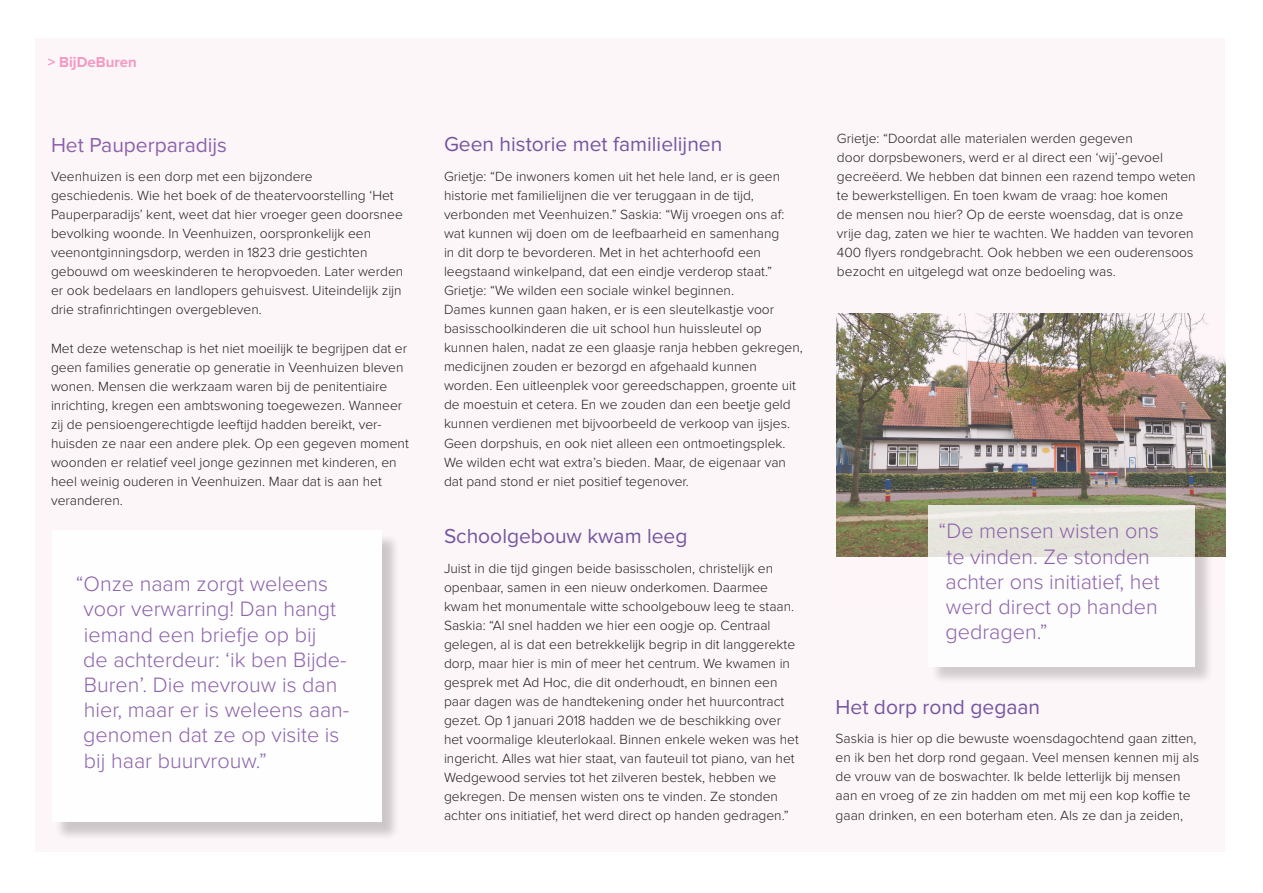
<style>
.page{position:relative;width:1263px;height:893px;background:#fff}
.page>*{position:absolute;margin:0;border:0;box-sizing:border-box;transform-origin:0 0}
.t1{font:300 21.6px/25.2px "Proxima Nova";color:#8c62aa}
.t2{font:21px "Proxima Nova";color:#75559e}
.t3{font:21px "Proxima Nova";color:#8c62aa}
.t4{font:700 15px "Proxima Nova";color:#f499c2}
.t5{font:300 13.8px/19px "Proxima Nova";color:#231f20}
</style>
<div class="page">
<div style="left:35px;top:38px;width:1190px;height:814px;background:#fdf4f8"></div>
<img style="left:837px;top:313px;width:388px;height:243px">
<div style="left:54px;top:533px;width:346px;height:308px;background:#231f20;opacity:.25"></div>
<div style="left:52px;top:530px;width:330px;height:292px;background:#fff"></div>
<div style="left:931px;top:507px;width:283px;height:178px;background:#231f20;opacity:.25"></div>
<svg style="left:928px;top:505px;width:267px;height:161px;fill:#fefdfd"></svg>
<p class="t4" style="left:48px;top:53px;width:91px">&gt; BijDeBuren</p>
<p class="t3" style="left:51px;top:132px;width:178px">Het Pauperparadijs</p>
<p class="t5" style="left:51px;top:167px;width:354px">Veenhuizen is een dorp met een bijzondere<br>geschiedenis. Wie het boek of de theatervoorstelling ‘Het Pauperparadijs’ kent, weet dat hier vroeger geen doorsnee bevolking woonde. In Veenhuizen, oorspronkelijk een veenontginningsdorp, werden in 1823 drie gestichten gebouwd om weeskinderen te heropvoeden. Later werden er ook bedelaars en landlopers gehuisvest. Uiteindelijk zijn drie strafinrichtingen overgebleven.</p>
<p class="t5" style="left:51px;top:339px;width:359px">Met deze wetenschap is het niet moeilijk te begrijpen dat er geen families generatie op generatie in Veenhuizen bleven wonen. Mensen die werkzaam waren bij de penitentiaire inrichting, kregen een ambtswoning toegewezen. Wanneer zij de pensioengerechtigde leeftijd hadden bereikt, ver&shy;huisden ze naar een andere plek. Op een gegeven moment woonden er relatief veel jonge gezinnen met kinderen, en heel weinig ouderen in Veenhuizen. Maar dat is aan het veranderen.</p>
<p class="t1" style="left:76px;top:572px;width:262px;text-align:center">“Onze naam zorgt weleens voor verwarring! Dan hangt iemand een briefje op bij</p>
<p class="t1" style="left:83px;top:647px;width:268px">de achterdeur: ‘ik ben Bijde-<br>Buren’. Die mevrouw is dan hier, maar er is weleens aan&shy;genomen dat ze op visite is bij haar buurvrouw.”</p>
<p class="t2" style="left:444px;top:132px;width:280px">Geen historie met familielijnen</p>
<p class="t5" style="left:444px;top:167px;width:360px">Grietje: “De inwoners komen uit het hele land, er is geen historie met familielijnen die ver teruggaan in de tijd, verbonden met Veenhuizen.” Saskia: “Wij vroegen ons af: wat kunnen wij doen om de leefbaarheid en samenhang<br>in dit dorp te bevorderen. Met in het achterhoofd een leegstaand winkelpand, dat een eindje verderop staat.” Grietje: “We wilden een sociale winkel beginnen.<br>Dames kunnen gaan haken, er is een sleutelkastje voor basisschoolkinderen die uit school hun huissleutel op kunnen halen, nadat ze een glaasje ranja hebben gekregen, medicijnen zouden er bezorgd en afgehaald kunnen worden. Een uitleenplek voor gereedschappen, groente uit de moestuin et cetera. En we zouden dan een beetje geld kunnen verdienen met bijvoorbeeld de verkoop van ijsjes.<br>Geen dorpshuis, en ook niet alleen een ontmoetingsplek.<br>We wilden echt wat extra’s bieden. Maar, de eigenaar van dat pand stond er niet positief tegenover.</p>
<p class="t2" style="left:444px;top:524px;width:245px">Schoolgebouw kwam leeg</p>
<p class="t5" style="left:444px;top:559px;width:356px">Juist in die tijd gingen beide basisscholen, christelijk en openbaar, samen in een nieuw onderkomen. Daarmee kwam het monumentale witte schoolgebouw leeg te staan.<br>Saskia: “Al snel hadden we hier een oogje op. Centraal gelegen, al is dat een betrekkelijk begrip in dit langgerekte dorp, maar hier is min of meer het centrum. We kwamen in gesprek met Ad Hoc, die dit onderhoudt, en binnen een paar dagen was de handtekening onder het huurcontract gezet. Op 1 januari 2018 hadden we de beschikking over het voormalige kleuterlokaal. Binnen enkele weken was het ingericht. Alles wat hier staat, van fauteuil tot piano, van het Wedgewood servies tot het zilveren bestek, hebben we gekregen. De mensen wisten ons te vinden. Ze stonden achter ons initiatief, het werd direct op handen gedragen.”</p>
<p class="t5" style="left:837px;top:129px;width:360px">Grietje: “Doordat alle materialen werden gegeven<br>door dorpsbewoners, werd er al direct een ‘wij’-gevoel gecreëerd. We hebben dat binnen een razend tempo weten te bewerkstelligen. En toen kwam de vraag: hoe komen<br>de mensen nou hier? Op de eerste woensdag, dat is onze vrije dag, zaten we hier te wachten. We hadden van tevoren 400 flyers rondgebracht. Ook hebben we een ouderensoos bezocht en uitgelegd wat onze bedoeling was.</p>
<p class="t1" style="left:945px;top:519px;width:216px;text-indent:-7px">“De mensen wisten ons te vinden. Ze stonden achter ons initiatief, het werd direct op handen gedragen.”</p>
<p class="t2" style="left:836px;top:695px;width:206px">Het dorp rond gegaan</p>
<p class="t5" style="left:836px;top:729px;width:365px">Saskia is hier op die bewuste woensdagochtend gaan zitten, en ik ben het dorp rond gegaan. Veel mensen kennen mij als de vrouw van de boswachter. Ik belde letterlijk bij mensen aan en vroeg of ze zin hadden om met mij een kop koffie te gaan drinken, en een boterham eten. Als ze dan ja zeiden,</p>
</div>
